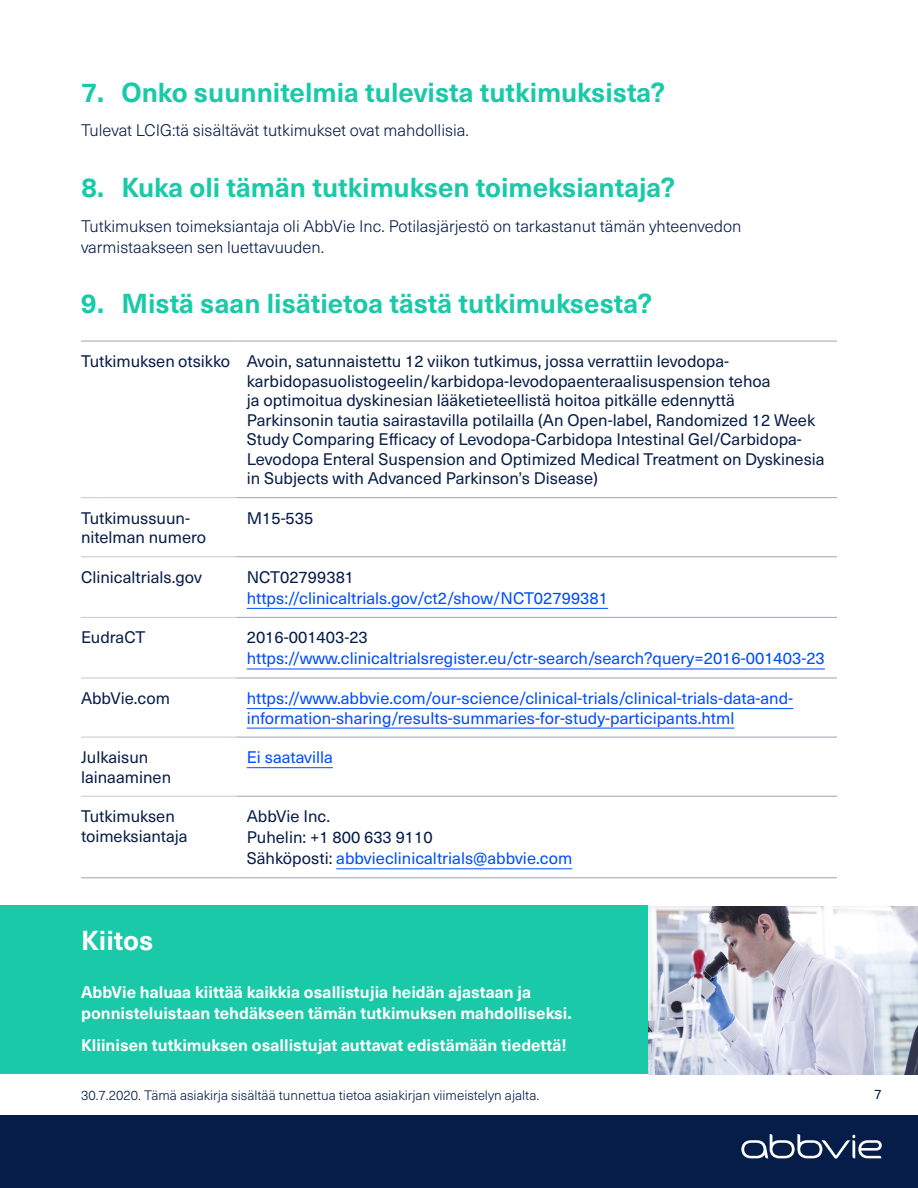
<style>
.page{position:relative;width:918px;height:1188px;background:#fff}
.page>*{position:absolute;margin:0;border:0;box-sizing:border-box;transform-origin:0 0}
.t1{font:700 27px "Neue Haas Unica Pro";color:#1ac9a8}
.t2{font:700 27px "Neue Haas Unica Pro";color:#fff}
.t3{font:16.5px/19.5px "Neue Haas Unica Pro";color:#071d49}
.t4{font:16.5px/19.5px "Neue Haas Unica Pro";color:#004bff}
.t5{font:700 16.5px/21px "Neue Haas Unica Pro";color:#fff}
.t6{font:300 16.5px/21px "Neue Haas Unica Pro";color:#071d49}
.t7{font:300 13.5px "Neue Haas Unica Pro";color:#071d49}
.t8{font:13.5px "Neue Haas Unica Pro";color:#071d49}
.s1{color:#004bff}
</style>
<div class="page">
<img style="left:648px;top:906px;width:270px;height:168px">
<div style="left:0;top:1115px;width:918px;height:73px;background:#071d49"></div>
<div style="left:0;top:906px;width:648px;height:168px;background:#1ac9a8"></div>
<hr style="left:81px;top:341px;width:155px;height:1px;background:#9ca4b6">
<hr style="left:236px;top:341px;width:601px;height:1px;background:#9ca4b6">
<hr style="left:81px;top:497px;width:155px;height:1px;background:#c4c8d3">
<hr style="left:236px;top:497px;width:601px;height:1px;background:#9ca4b6">
<hr style="left:81px;top:557px;width:155px;height:1px;background:#c4c8d3">
<hr style="left:236px;top:557px;width:601px;height:1px;background:#9ca4b6">
<hr style="left:81px;top:617px;width:155px;height:1px;background:#c4c8d3">
<hr style="left:236px;top:617px;width:601px;height:1px;background:#9ca4b6">
<hr style="left:81px;top:678px;width:155px;height:1px;background:#c4c8d3">
<hr style="left:81px;top:737px;width:155px;height:1px;background:#c4c8d3">
<hr style="left:81px;top:796px;width:155px;height:1px;background:#c4c8d3">
<hr style="left:81px;top:878px;width:155px;height:1px;background:#9ca4b6">
<hr style="left:236px;top:678px;width:601px;height:1px;background:#9ca4b6">
<hr style="left:236px;top:737px;width:601px;height:1px;background:#9ca4b6">
<hr style="left:236px;top:796px;width:601px;height:1px;background:#9ca4b6">
<hr style="left:236px;top:878px;width:601px;height:1px;background:#9ca4b6">
<hr style="left:247px;top:608px;width:361px;height:1px;background:#004bff">
<hr style="left:247px;top:669px;width:578px;height:1px;background:#004bff">
<hr style="left:247px;top:708px;width:546px;height:1px;background:#004bff">
<hr style="left:247px;top:728px;width:487px;height:1px;background:#004bff">
<hr style="left:247px;top:767px;width:86px;height:1px;background:#004bff">
<hr style="left:336px;top:868px;width:236px;height:1px;background:#004bff">
<svg style="left:741px;top:1134px;width:141px;height:25px"></svg>
<h1 class="t1" style="left:81px;top:76px;width:586px">7. Onko suunnitelmia tulevista tutkimuksista?</h1>
<p class="t6" style="left:81px;top:120px;width:389px">Tulevat LCIG:tä sisältävät tutkimukset ovat mahdollisia.</p>
<h1 class="t1" style="left:81px;top:171px;width:596px">8. Kuka oli tämän tutkimuksen toimeksiantaja?</h1>
<p class="t6" style="left:81px;top:215px;width:662px">Tutkimuksen toimeksiantaja oli AbbVie Inc. Potilasjärjestö on tarkastanut tämän yhteenvedon varmistaakseen sen luettavuuden.</p>
<h1 class="t1" style="left:81px;top:287px;width:573px">9. Mistä saan lisätietoa tästä tutkimuksesta?</h1>
<p class="t3" style="left:247px;top:352px;width:579px;text-indent:-166px">Tutkimuksen otsikko Avoin, satunnaistettu 12 viikon tutkimus, jossa verrattiin levodopa&shy;karbidopasuolistogeelin/karbidopa-levodopaenteraalisuspension tehoa<br>ja optimoitua dyskinesian lääketieteellistä hoitoa pitkälle edennyttä Parkinsonin tautia sairastavilla potilailla (An Open-label, Randomized 12 Week Study Comparing Efficacy of Levodopa-Carbidopa Intestinal Gel/Carbidopa-Levodopa Enteral Suspension and Optimized Medical Treatment on Dyskinesia in Subjects with Advanced Parkinson’s Disease)</p>
<p class="t3" style="left:81px;top:508px;width:127px">Tutkimussuun&shy;nitelman numero</p>
<p class="t3" style="left:247px;top:508px;width:68px">M15-535</p>
<p class="t3" style="left:81px;top:568px;width:122px">Clinicaltrials.gov</p>
<p class="t3" style="left:247px;top:568px;width:109px">NCT02799381</p>
<p class="t4" style="left:247px;top:589px;width:363px">https://clinicaltrials.gov/ct2/show/NCT02799381</p>
<p class="t3" style="left:81px;top:628px;width:66px">EudraCT</p>
<p class="t3" style="left:247px;top:628px;width:123px">2016-001403-23</p>
<p class="t4" style="left:247px;top:649px;width:580px">https://www.clinicaltrialsregister.eu/ctr-search/search?query=2016-001403-23</p>
<p class="t3" style="left:81px;top:689px;width:91px">AbbVie.com</p>
<p class="t4" style="left:247px;top:689px;width:548px">https://www.abbvie.com/our-science/clinical-trials/clinical-trials-data-and&shy;information-sharing/results-summaries-for-study-participants.html</p>
<p class="t3" style="left:81px;top:748px;width:92px">Julkaisun lainaaminen</p>
<p class="t4" style="left:247px;top:748px;width:88px">Ei saatavilla</p>
<p class="t3" style="left:81px;top:807px;width:108px">Tutkimuksen toimeksiantaja</p>
<p class="t3" style="left:247px;top:806px;width:327px;line-height:21px">AbbVie Inc.<br>Puhelin: +1 800 633 9110<br>Sähköposti: <span class="s1">abbvieclinicaltrials@abbvie.com</span></p>
<h1 class="t2" style="left:81px;top:924px;width:74px">Kiitos</h1>
<p class="t5" style="left:81px;top:982px;width:492px">AbbVie haluaa kiittää kaikkia osallistujia heidän ajastaan ja ponnisteluistaan tehdäkseen tämän tutkimuksen mahdolliseksi.</p>
<p class="t5" style="left:81px;top:1035px;width:487px">Kliinisen tutkimuksen osallistujat auttavat edistämään tiedettä!</p>
<p class="t7" style="left:81px;top:1087px;width:460px">30.7.2020. Tämä asiakirja sisältää tunnettua tietoa asiakirjan viimeistelyn ajalta.</p>
<p class="t8" style="left:874px;top:1086px;width:9px">7</p>
</div>
